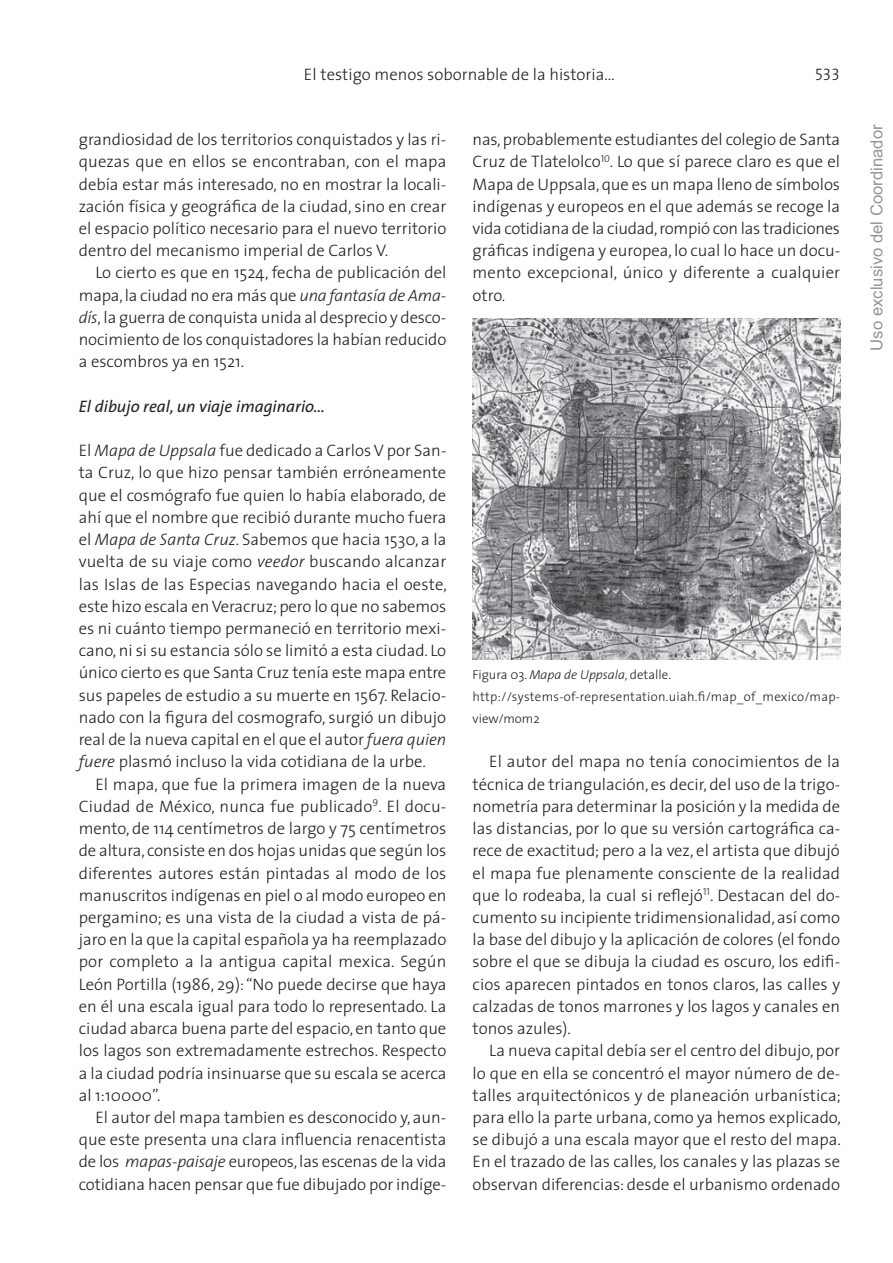
<style>
.page{position:relative;width:893px;height:1263px;background:#fff}
.page>*{position:absolute;margin:0;border:0;box-sizing:border-box;transform-origin:0 0}
.t1{font:300 16.65px/22.2px "The Sans";color:#231f20;text-align:justify}
.t2{font:italic 16.65px "The Sans";color:#231f20}
.t3{font:16.65px "Arial";color:#939598}
.t4{font:16.65px "The Sans Light Caps";color:#231f20}
.t5{font:300 12.9px/22.2px "The Sans";letter-spacing:.02em;color:#231f20}
.s1{font-style:italic}
</style>
<div class="page">
<img style="left:472px;top:318px;width:368px;height:341px">
<p class="t1" style="left:304px;top:65px;width:312px">El testigo menos sobornable de la historia…</p>
<p class="t4" style="left:815px;top:61px;width:26px">533</p>
<p class="t1" style="left:79px;top:130px;width:369px">grandiosidad de los territorios conquistados y las ri&shy;quezas que en ellos se encontraban, con el mapa debía estar más interesado, no en mostrar la locali&shy;zación física y geográfica de la ciudad, sino en crear el espacio político necesario para el nuevo territorio dentro del mecanismo imperial de Carlos V.</p>
<p class="t1" style="left:79px;top:263px;width:369px;text-indent:17px">Lo cierto es que en 1524, fecha de publicación del mapa, la ciudad no era más que <span class="s1">una fantasía de Ama&shy;dís</span>, la guerra de conquista unida al desprecio y des co - nocimiento de los conquistadores la habían reducido a escombros ya en 1521.</p>
<p class="t2" style="left:79px;top:400px;width:248px">El dibujo real, un viaje imaginario...</p>
<p class="t1" style="left:79px;top:441px;width:370px">El <span class="s1">Mapa de Uppsala</span> fue dedicado a Carlos V por San - ta Cruz, lo que hizo pensar también erróneamente que el cosmógrafo fue quien lo había elaborado, de ahí que el nombre que recibió durante mucho fuera el <span class="s1">Mapa de Santa Cruz</span>. Sabemos que hacia 1530, a la vuelta de su viaje como <span class="s1">veedor</span> buscando alcanzar las Islas de las Especias navegando hacia el oeste, este hizo escala en Veracruz; pero lo que no sabemos es ni cuánto tiempo permaneció en territorio mexi&shy;cano, ni si su estancia sólo se limitó a esta ciudad. Lo único cierto es que Santa Cruz tenía este mapa entre sus papeles de estudio a su muerte en 1567. Relacio&shy;nado con la figura del cosmografo, surgió un dibujo real de la nueva capital en el que el autor <span class="s1">fuera quien fuere</span> plasmó incluso la vida cotidiana de la urbe.</p>
<p class="t1" style="left:79px;top:775px;width:369px;text-indent:17px">El mapa, que fue la primera imagen de la nueva Ciudad de México, nunca fue publicado<sup>9</sup>. El docu&shy;mento, de 114 centímetros de largo y 75 centímetros de altura, consiste en dos hojas unidas que según los diferentes autores están pintadas al modo de los manuscritos indígenas en piel o al modo europeo en pergamino; es una vista de la ciudad a vista de pá&shy;jaro en la que la capital española ya ha reemplazado por completo a la antigua capital mexica. Según León Portilla (1986, 29): “No puede decirse que haya en él una escala igual para todo lo representado. La ciudad abarca buena parte del espacio, en tanto que los lagos son extremadamente estrechos. Respecto a la ciudad podría insinuarse que su escala se acerca al 1:10000”.</p>
<p class="t1" style="left:79px;top:1108px;width:369px;text-indent:17px">El autor del mapa tambien es desconocido y, aun&shy;que este presenta una clara influencia renacentista de los <span class="s1">mapas-paisaje</span> europeos, las escenas de la vida cotidiana hacen pensar que fue dibujado por indíge-</p>
<p class="t1" style="left:473px;top:130px;width:369px">nas, probablemente estudiantes del colegio de Santa Cruz de Tlatelolco<sup>10</sup>. Lo que sí parece claro es que el Mapa de Uppsala, que es un mapa lleno de símbolos indígenas y europeos en el que además se recoge la vida cotidiana de la ciudad, rompió con las tradiciones gráficas indígena y europea, lo cual lo hace un docu&shy;mento excepcional, único y diferente a cualquier otro.</p>
<p class="t5" style="left:473px;top:664px;width:369px">Figura 03. <span class="s1">Mapa de Uppsala</span>, detalle. http://systems-of-representation.uiah.fi/map_of_mexico/map&shy;view/mom2</p>
<p class="t1" style="left:473px;top:752px;width:369px;text-indent:17px">El autor del mapa no tenía conocimientos de la técnica de triangulación, es decir, del uso de la trigo&shy;nometría para determinar la posición y la medida de las distancias, por lo que su versión cartográfica ca&shy;rece de exactitud; pero a la vez, el artista que dibujó el mapa fue plenamente consciente de la realidad que lo rodeaba, la cual si reflejó<sup>11</sup>. Destacan del do&shy;cumento su incipiente tridimensionalidad, así como la base del dibujo y la aplicación de colores (el fondo sobre el que se dibuja la ciudad es oscuro, los edifi&shy;cios aparecen pintados en tonos claros, las calles y calzadas de tonos marrones y los lagos y canales en tonos azules).</p>
<p class="t1" style="left:473px;top:1041px;width:370px;text-indent:17px">La nueva capital debía ser el centro del dibujo, por lo que en ella se concentró el mayor número de de&shy;talles arquitectónicos y de planeación urbanística; para ello la parte urbana, como ya hemos explicado, se dibujó a una escala mayor que el resto del mapa.<br>En el trazado de las calles, los canales y las plazas se observan diferencias: desde el urbanismo ordenado</p>
<p class="t3" style="left:867px;top:351px;width:228px;rotate:-90deg">Uso exclusivo del Coordinador</p>
</div>
